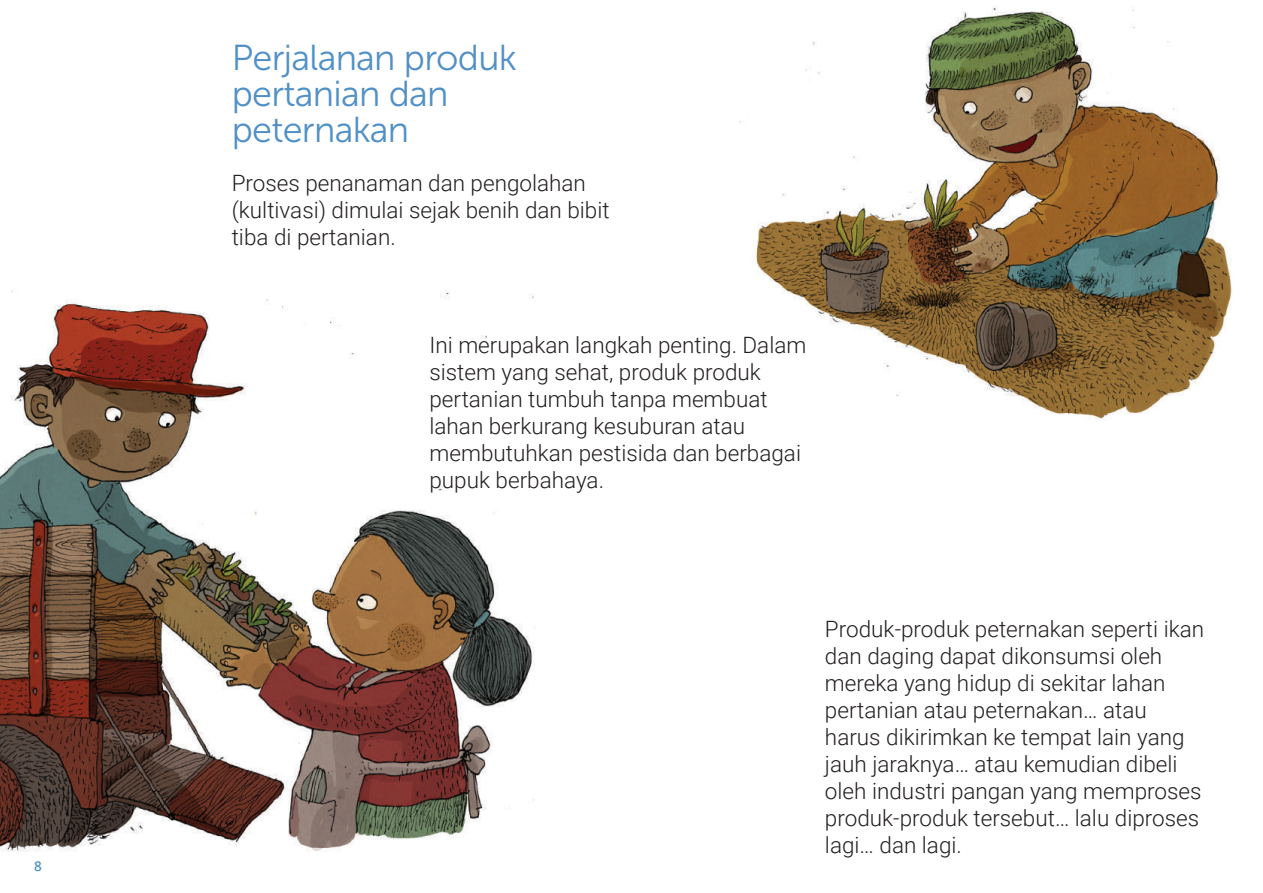
<style>
.page{position:relative;width:1263px;height:893px;background:#fff}
.page>*{position:absolute;margin:0;border:0;box-sizing:border-box;transform-origin:0 0}
.t1{font:36px/36px "Museo Sans 300";letter-spacing:-.02em;color:#5190c6}
.t2{font:300 22.5px/27px "Roboto";color:#231f20}
.t3{font:600 13.5px "Open Sans";color:#5190c6}
</style>
<div class="page">
<img style="left:740px;top:7px;width:492px;height:413px">
<img style="left:0;top:290px;width:535px;height:562px">
<p class="t3" style="left:34px;top:856px;width:9px">8</p>
<h1 class="t1" style="left:232px;top:39px;width:287px">Perjalanan produk pertanian dan peternakan</h1>
<p class="t2" style="left:232px;top:169px;width:379px">Proses penanaman dan pengolahan (kultivasi) dimulai sejak benih dan bibit tiba di pertanian.</p>
<p class="t2" style="left:429px;top:331px;width:378px">Ini merupakan langkah penting. Dalam sistem yang sehat, produk produk pertanian tumbuh tanpa membuat lahan berkurang kesuburan atau membutuhkan pestisida dan berbagai pupuk berbahaya.</p>
<p class="t2" style="left:825px;top:614px;width:381px">Produk-produk peternakan seperti ikan dan daging dapat dikonsumsi oleh mereka yang hidup di sekitar lahan pertanian atau peternakan… atau harus dikirimkan ke tempat lain yang jauh jaraknya… atau kemudian dibeli oleh industri pangan yang memproses produk-produk tersebut… lalu diproses lagi… dan lagi.</p>
</div>
